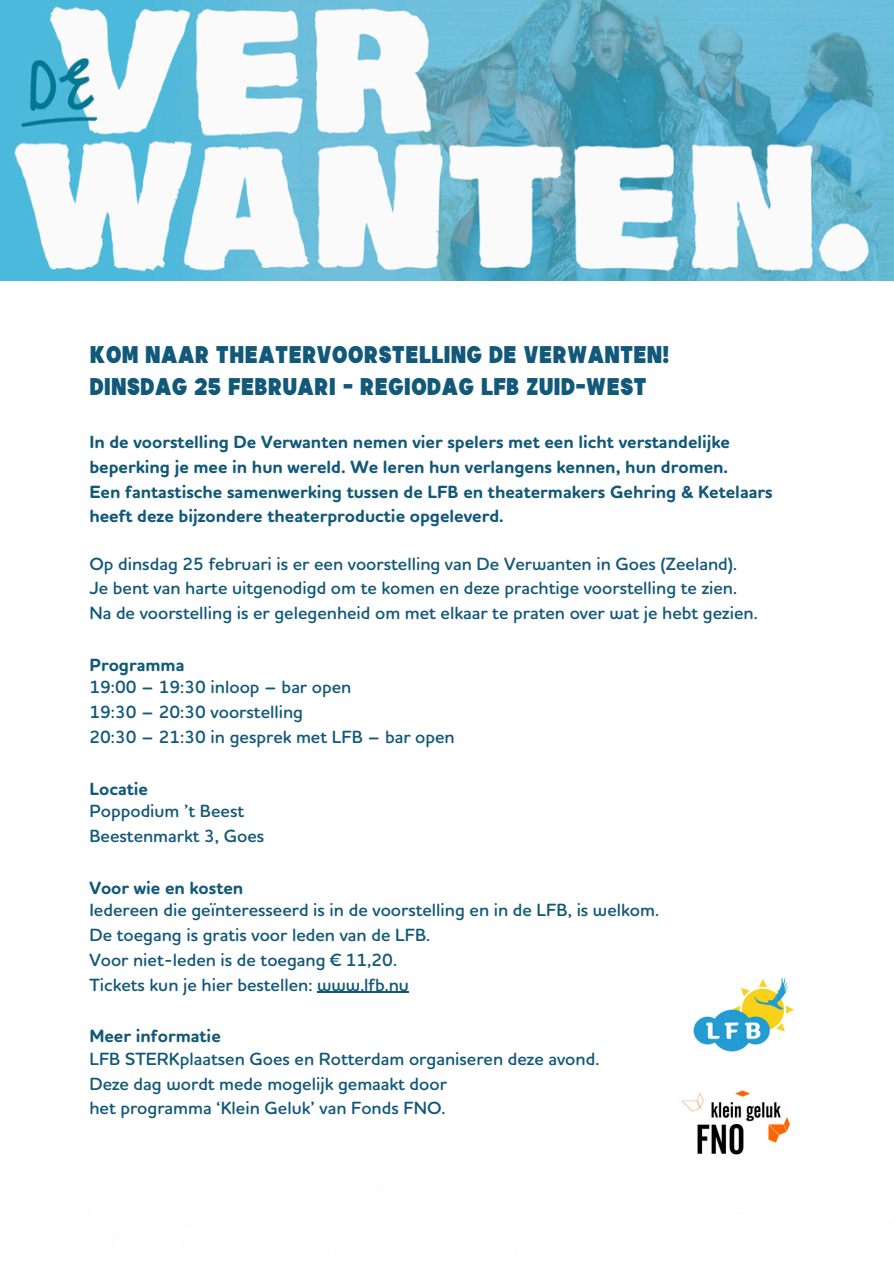
<style>
.page{position:relative;width:894px;height:1264px;background:#fff}
.page>*{position:absolute;margin:0;border:0;box-sizing:border-box;transform-origin:0 0}
.t1{font:24px/32.7px "Funkturm";color:#125979}
.t2{font:600 18px "Houschka Rounded";color:#125979}
.t3{font:700 18px/24.8px "Houschka Rounded Alt";color:#125979}
</style>
<div class="page">
<img style="left:0;top:0;width:893px;height:280px">
<hr style="left:317px;top:991px;width:92px;height:1px;background:#125979">
<img style="left:693px;top:977px;width:101px;height:75px">
<img style="left:681px;top:1090px;width:109px;height:65px">
<p class="t1" style="left:89px;top:338px;width:581px">KOM NAAR THEATERVOORSTELLING DE VERWANTEN!<br>DINSDAG 25 FEBRUARI - REGIODAG LFB ZUID-WEST</p>
<h1 class="t3" style="left:89px;top:429px;width:642px">In de voorstelling De Verwanten nemen vier spelers met een licht verstandelijke beperking je mee in hun wereld. We leren hun verlangens kennen, hun dromen.</h1>
<p class="t3" style="left:89px;top:478px;width:684px">Een fantastische samenwerking tussen de LFB en theatermakers Gehring &amp; Ketelaars heeft deze bijzondere theaterproductie opgeleverd.</p>
<p class="t2" style="left:89px;top:556px;width:649px">Op dinsdag 25 februari is er een voorstelling van De Verwanten in Goes (Zeeland).</p>
<p class="t2" style="left:89px;top:580px;width:649px">Je bent van harte uitgenodigd om te komen en deze prachtige voorstelling te zien.</p>
<p class="t2" style="left:89px;top:605px;width:669px">Na de voorstelling is er gelegenheid om met elkaar te praten over wat je hebt gezien.</p>
<p class="t3" style="left:89px;top:652px;width:97px">Programma</p>
<p class="t2" style="left:89px;top:679px;width:263px">19:00 – 19:30 inloop – bar open</p>
<p class="t2" style="left:89px;top:704px;width:215px">19:30 – 20:30 voorstelling</p>
<p class="t2" style="left:89px;top:729px;width:367px">20:30 – 21:30 in gesprek met LFB – bar open</p>
<p class="t3" style="left:89px;top:775px;width:60px">Locatie</p>
<p class="t2" style="left:89px;top:803px;width:156px">Poppodium ’t Beest</p>
<p class="t2" style="left:89px;top:828px;width:176px">Beestenmarkt 3, Goes</p>
<p class="t3" style="left:89px;top:874px;width:155px">Voor wie en kosten</p>
<p class="t2" style="left:89px;top:902px;width:571px">Iedereen die geïnteresseerd is in de voorstelling en in de LFB, is welkom.</p>
<p class="t2" style="left:89px;top:927px;width:342px">De toegang is gratis voor leden van de LFB.</p>
<p class="t2" style="left:89px;top:952px;width:309px">Voor niet-leden is de toegang € 11,20.</p>
<p class="t2" style="left:89px;top:976px;width:321px">Tickets kun je hier bestellen: www.lfb.nu</p>
<p class="t3" style="left:89px;top:1023px;width:133px">Meer informatie</p>
<p class="t2" style="left:89px;top:1051px;width:511px">LFB STERKplaatsen Goes en Rotterdam organiseren deze avond.</p>
<p class="t2" style="left:89px;top:1075px;width:359px">Deze dag wordt mede mogelijk gemaakt door</p>
<p class="t2" style="left:89px;top:1100px;width:357px">het programma ‘Klein Geluk’ van Fonds FNO.</p>
</div>
